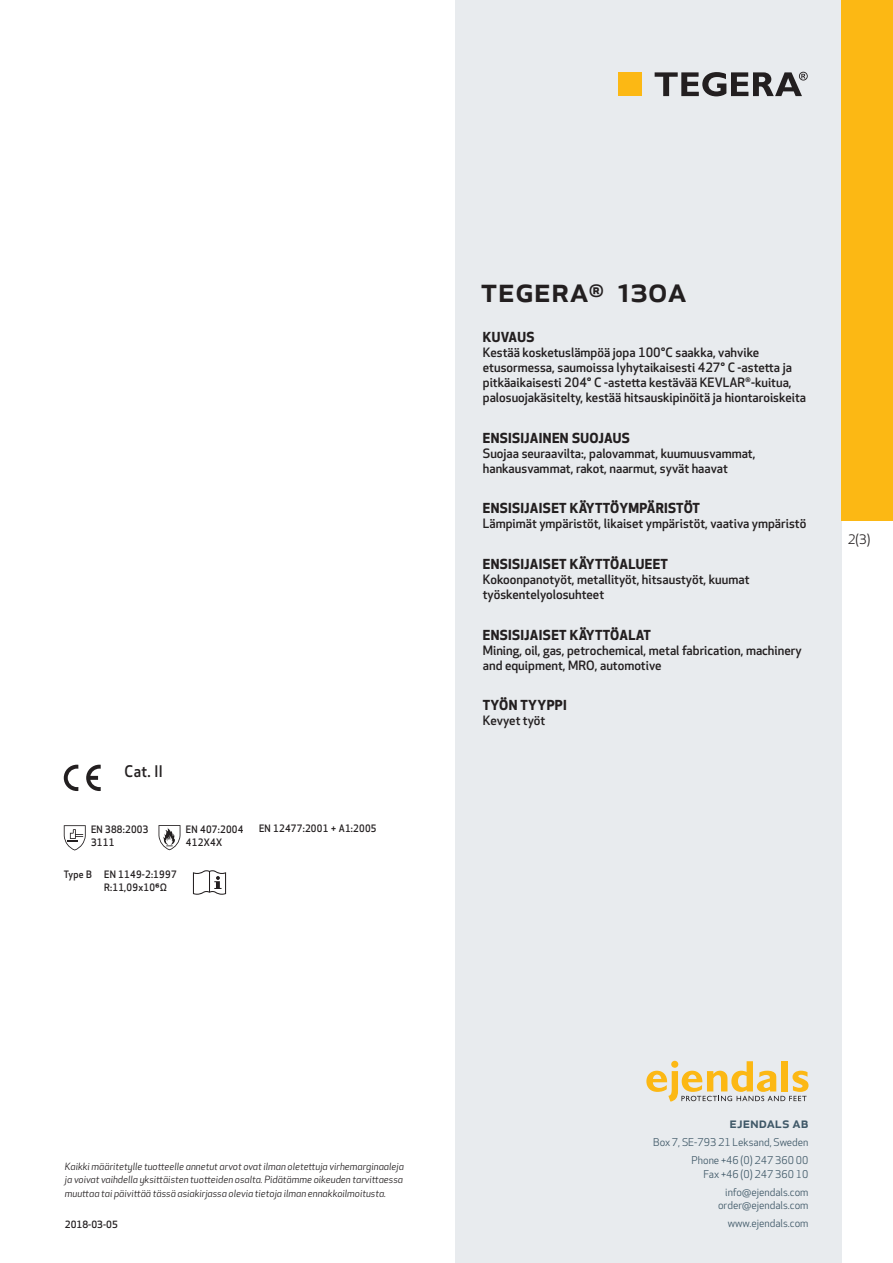
<style>
.page{position:relative;width:893px;height:1263px;background:#fff}
.page>*{position:absolute;margin:0;border:0;box-sizing:border-box;transform-origin:0 0}
.prodname{font:500 34.5px "Apex New";color:#231f20}
.Artikel{font:500 15.6px "Apex New";color:#231f20;scale:.95 1}
.t1{font:500 15px "Apex New";color:#405968}
.Funktion_body{font:700 13.5px "Apex New";letter-spacing:.025em;color:#231f20}
.t2{font:12.75px "Apex New";color:#231f20}
.Funktion_body-2{font:500 12.6px/15px "Apex New";color:#231f20}
.t3{font:10.5px/18px "Apex New";color:#405968;text-align:right}
.Artikel-2{font:500 10.05px/13.2px "Apex New";letter-spacing:.025em;color:#231f20;scale:.95 1}
.t4{font:italic 9.75px/13.5px "Apex New";color:#231f20;text-align:justify}
.Sidfot_datum{font:500 9.75px "Apex New";color:#231f20}
</style>
<div class="page">
<div style="left:455px;top:0;width:387px;height:1263px;background:#e8ebee"></div>
<svg style="left:646px;top:1061px;width:162px;height:40px"></svg>
<div style="left:842px;top:0;width:51px;height:520px;background:#fcb814"></div>
<div style="left:618px;top:72px;width:24px;height:24px;background:#fcb814"></div>
<svg style="left:655px;top:72px;width:153px;height:24px"></svg>
<svg style="left:86px;top:765px;width:15px;height:26px"></svg>
<svg style="left:64px;top:765px;width:14px;height:26px"></svg>
<svg style="left:64px;top:825px;width:22px;height:25px"></svg>
<svg style="left:159px;top:825px;width:21px;height:25px"></svg>
<svg style="left:193px;top:870px;width:33px;height:25px"></svg>
<p class="Artikel" style="left:125px;top:761px;width:42px">Cat. II</p>
<p class="Artikel-2" style="left:91px;top:823px;width:62px">EN 388:2003<br>3111</p>
<p class="Artikel-2" style="left:186px;top:822px;width:62px">EN 407:2004<br>412X4X</p>
<p class="Artikel-2" style="left:259px;top:821px;width:125px">EN 12477:2001 + A1:2005</p>
<p class="Artikel-2" style="left:64px;top:868px;width:31px">Type B</p>
<p class="Artikel-2" style="left:104px;top:868px;width:78px">EN 1149-2:1997<br>R:11,09x10⁶Ω</p>
<p class="prodname" style="left:480px;top:266px;width:208px">TEGERA<sup>®</sup> 130A</p>
<p class="Funktion_body" style="left:483px;top:327px;width:53px">KUVAUS</p>
<p class="Funktion_body-2" style="left:483px;top:345px;width:325px">Kestää kosketuslämpöä jopa 100°C saakka, vahvike etusormessa, saumoissa lyhytaikaisesti 427° C -astetta ja pitkäaikaisesti 204° C -astetta kestävää KEVLAR<sup>®</sup>-kuitua, palosuojakäsitelty, kestää hitsauskipinöitä ja hiontaroiskeita</p>
<p class="Funktion_body" style="left:483px;top:428px;width:149px">ENSISIJAINEN SUOJAUS</p>
<p class="Funktion_body-2" style="left:483px;top:445px;width:274px">Suojaa seuraavilta:, palovammat, kuumuusvammat, hankausvammat, rakot, naarmut, syvät haavat</p>
<p class="Funktion_body" style="left:483px;top:498px;width:219px">ENSISIJAISET KÄYTTÖYMPÄRISTÖT</p>
<p class="Funktion_body-2" style="left:483px;top:516px;width:325px">Lämpimät ympäristöt, likaiset ympäristöt, vaativa ympäristö</p>
<p class="Funktion_body" style="left:483px;top:554px;width:187px">ENSISIJAISET KÄYTTÖALUEET</p>
<p class="Funktion_body-2" style="left:483px;top:571px;width:268px">Kokoonpanotyöt, metallityöt, hitsaustyöt, kuumat työskentelyolosuhteet</p>
<p class="Funktion_body" style="left:483px;top:625px;width:170px">ENSISIJAISET KÄYTTÖALAT</p>
<p class="Funktion_body-2" style="left:483px;top:642px;width:320px">Mining, oil, gas, petrochemical, metal fabrication, machinery and equipment, MRO, automotive</p>
<p class="Funktion_body" style="left:483px;top:695px;width:85px">TYÖN TYYPPI</p>
<p class="Funktion_body-2" style="left:483px;top:713px;width:64px">Kevyet työt</p>
<p class="t2" style="left:848px;top:531px;width:24px">2(3)</p>
<p class="t4" style="left:65px;top:1159px;width:340px">Kaikki määritetylle tuotteelle annetut arvot ovat ilman oletettuja virhemarginaaleja ja voivat vaihdella yksittäisten tuotteiden osalta. Pidätämme oikeuden tarvittaessa muuttaa tai päivittää tässä asiakirjassa olevia tietoja ilman ennakkoilmoitusta.</p>
<p class="Sidfot_datum" style="left:65px;top:1218px;width:54px">2018-03-05</p>
<p class="t1" style="left:729px;top:1113px;width:80px">ejendals ab</p>
<p class="t3" style="left:653px;top:1133px;width:157px">Box 7, SE-793 21 Leksand, Sweden<br>Phone +46 (0) 247 360 00</p>
<p class="t3" style="left:703px;top:1165px;width:107px">Fax +46 (0) 247 360 10 info@ejendals.com</p>
<p class="t3" style="left:718px;top:1196px;width:92px">order@ejendals.com</p>
<p class="t3" style="left:728px;top:1215px;width:82px">www.ejendals.com</p>
</div>
